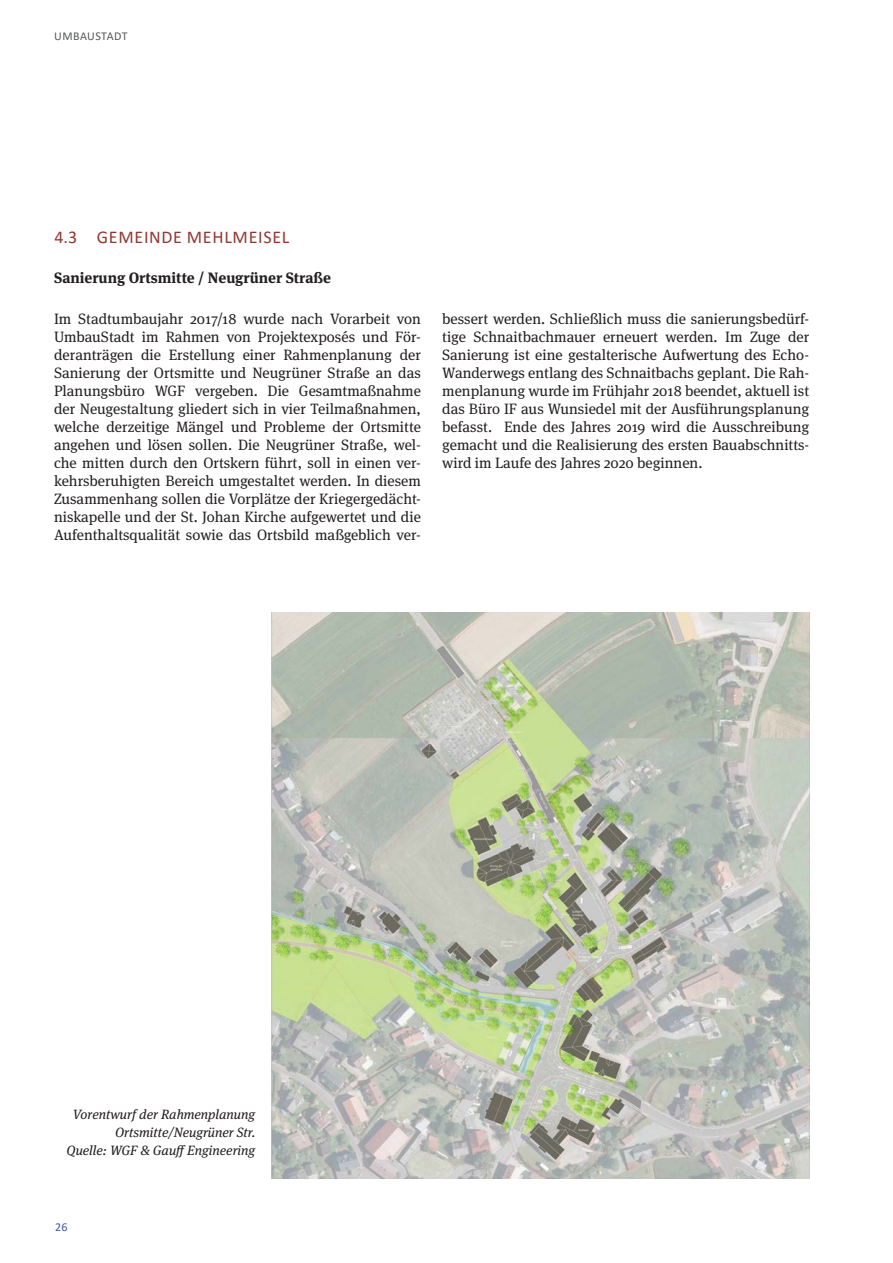
<style>
.page{position:relative;width:893px;height:1263px;background:#fff}
.page>*{position:absolute;margin:0;border:0;box-sizing:border-box;transform-origin:0 0}
.t1{font:18px "Calibri";letter-spacing:.04em;color:#913834}
.t2{font:15px/18px "Meta Serif Pro";color:#231f20;text-align:justify}
.t3{font:700 15px "Meta Serif Pro";color:#231f20}
.t4{font:italic 13.5px/18px "Meta Serif Pro";color:#231f20;text-align:right}
.t5{font:12px "Calibri";letter-spacing:.035em;color:#57585a}
.t6{font:12px "Calibri";color:#3957a6}
</style>
<div class="page">
<img style="left:272px;top:612px;width:537px;height:566px">
<p class="t5" style="left:54px;top:27px;width:75px">UMBAUSTADT</p>
<p class="t1" style="left:54px;top:225px;width:237px">4.3 GEMEINDE MEHLMEISEL</p>
<p class="t3" style="left:54px;top:265px;width:279px">Sanierung Ortsmitte / Neugrüner Straße</p>
<p class="t2" style="left:54px;top:309px;width:368px">Im Stadtumbaujahr 2017/18 wurde nach Vorarbeit von UmbauStadt im Rahmen von Projektexposés und För&shy;deranträgen die Erstellung einer Rahmenplanung der Sanierung der Ortsmitte und Neugrüner Straße an das Planungsbüro WGF vergeben. Die Gesamtmaßnahme der Neugestaltung gliedert sich in vier Teilmaßnahmen, welche derzeitige Mängel und Probleme der Ortsmitte angehen und lösen sollen. Die Neugrüner Straße, wel&shy;che mitten durch den Ortskern führt, soll in einen ver&shy;kehrsberuhigten Bereich umgestaltet werden. In diesem Zusammenhang sollen die Vorplätze der Kriegergedächt&shy;niskapelle und der St. Johan Kirche aufgewertet und die Aufenthaltsqualität sowie das Ortsbild maßgeblich ver-</p>
<p class="t2" style="left:442px;top:309px;width:368px">bessert werden. Schließlich muss die sanierungsbedürf&shy;tige Schnaitbachmauer erneuert werden. Im Zuge der Sanierung ist eine gestalterische Aufwertung des Echo-Wanderwegs entlang des Schnaitbachs geplant. Die Rah&shy;menplanung wurde im Frühjahr 2018 beendet, aktuell ist das Büro IF aus Wunsiedel mit der Ausführungsplanung befasst. Ende des Jahres 2019 wird die Ausschreibung gemacht und die Realisierung des ersten Bauabschnitts&shy;wird im Laufe des Jahres 2020 beginnen.</p>
<p class="t4" style="left:66px;top:1104px;width:190px">Vorentwurfder Rahmenplanung<br>Ortsmitte/Neugrüner Str.<br>Quelle: WGF &amp; Gauff Engineering</p>
<p class="t6" style="left:55px;top:1218px;width:14px">26</p>
</div>
